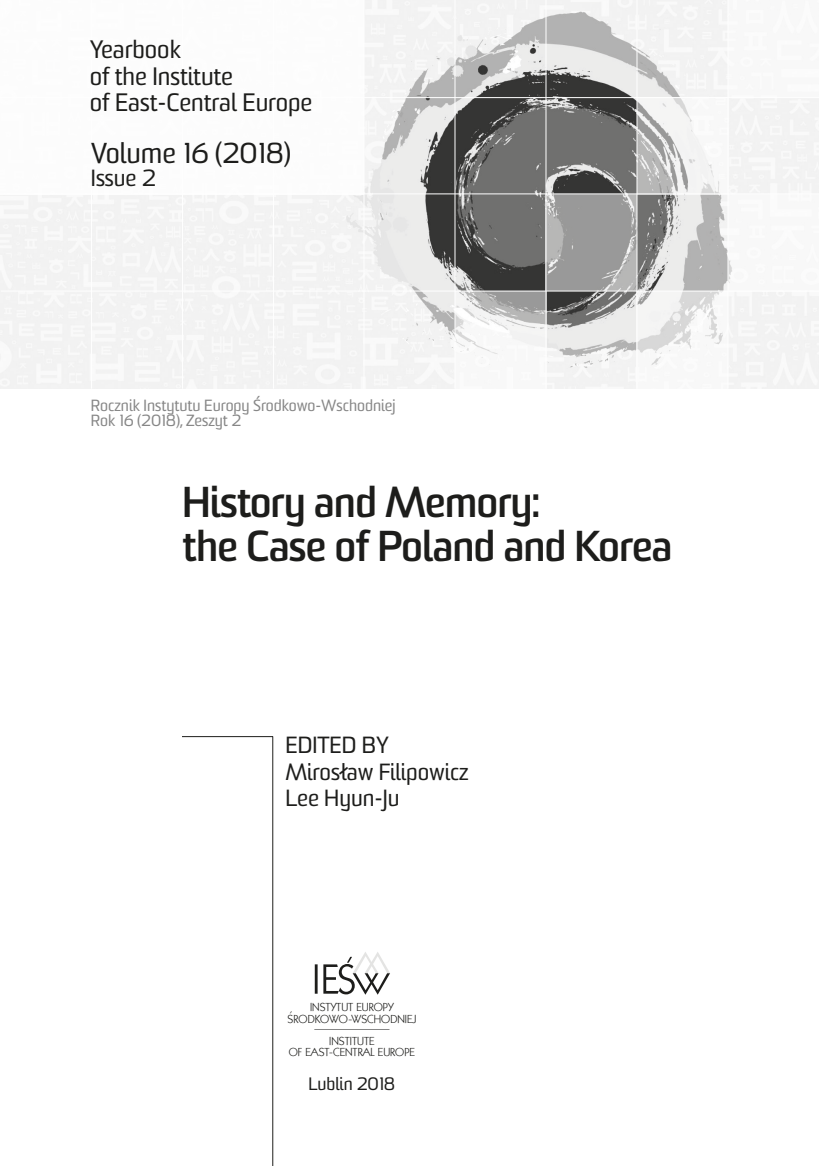
<style>
.page{position:relative;width:819px;height:1166px;background:#fff}
.page>*{position:absolute;margin:0;border:0;box-sizing:border-box;transform-origin:0 0}
.t1{font:700 42px "Sommet";letter-spacing:-.01em;color:#1d1d1b}
.t2{font:28px "Sommet";color:#1d1d1b}
.t3{font:24.5px "Sommet";color:#1d1d1b}
._2_tekst_1_akapit{font:22.75px "Sommet";color:#1d1d1b}
._2_tekst_1_akapit-2{font:17.5px "Sommet";color:#1d1d1b}
.t4{font:15.75px "Sommet";color:#878787}
.t5{font:11.72px "Kabel IT Cby BT";color:#1d1d1b}
</style>
<div class="page">
<img style="left:1px;top:0;width:818px;height:389px">
<hr style="left:273px;top:0;width:1px;height:389px;background:#fff">
<hr style="left:182px;top:0;width:1px;height:389px;background:#fff">
<hr style="left:91px;top:0;width:1px;height:389px;background:#fff">
<svg style="left:637px;top:98px;width:90px;height:95px;fill:#f4f4f4"></svg>
<div style="left:728px;top:0;width:91px;height:97px;background:#f8f8f8"></div>
<svg style="left:455px;top:292px;width:90px;height:97px"></svg>
<svg style="left:637px;top:292px;width:90px;height:97px"></svg>
<div style="left:728px;top:194px;width:91px;height:97px;background:#f8f8f8"></div>
<svg style="left:546px;top:194px;width:90px;height:97px;fill:#999"></svg>
<hr style="left:636px;top:0;width:1px;height:389px;background:#fff">
<hr style="left:545px;top:0;width:1px;height:389px;background:#fff">
<hr style="left:0;top:193px;width:819px;height:1px;background:#fff">
<hr style="left:1px;top:291px;width:818px;height:1px;background:#fff">
<hr style="left:0;top:97px;width:819px;height:1px;background:#fff">
<hr style="left:454px;top:0;width:1px;height:389px;background:#fff">
<hr style="left:363px;top:0;width:1px;height:389px;background:#fff">
<hr style="left:727px;top:0;width:1px;height:389px;background:#fff">
<div style="left:0;top:0;width:364px;height:194px;background:#fff"></div>
<hr style="left:272px;top:736px;width:1px;height:430px;background:#1d1d1b">
<hr style="left:182px;top:736px;width:91px;height:1px;background:#1d1d1b">
<hr style="left:315px;top:964px;width:2px;height:30px;background:#1d1d1b">
<svg style="left:323px;top:952px;width:67px;height:43px"></svg>
<hr style="left:314px;top:1029px;width:75px;height:1px;background:#878787">
<p class="t3" style="left:90px;top:35px;width:93px">Yearbook</p>
<p class="t3" style="left:90px;top:61px;width:145px">of the Institute</p>
<p class="t3" style="left:90px;top:87px;width:224px">of East-Central Europe</p>
<p class="t2" style="left:91px;top:136px;width:201px">Volume 16 (2018)</p>
<p class="_2_tekst_1_akapit" style="left:91px;top:164px;width:66px">Issue 2</p>
<p class="t4" style="left:91px;top:395px;width:306px">Rocznik Instytutu Europy Środkowo-Wschodniej</p>
<p class="t4" style="left:91px;top:411px;width:152px">Rok 16 (2018), Zeszyt 2</p>
<p class="t1" style="left:182px;top:476px;width:358px">History and Memory:</p>
<p class="t1" style="left:182px;top:520px;width:491px">the Case of Poland and Korea</p>
<p class="_2_tekst_1_akapit" style="left:285px;top:731px;width:105px">EDITED BY</p>
<p class="_2_tekst_1_akapit" style="left:285px;top:758px;width:185px">Mirosław Filipowicz</p>
<p class="_2_tekst_1_akapit" style="left:285px;top:784px;width:116px">Lee Hyun-Ju</p>
<p class="t5" style="left:310px;top:1000px;width:85px">INSTYTUT EUROPY</p>
<p class="t5" style="left:287px;top:1011px;width:131px">S´RODKOWO-WSCHODNIEJ</p>
<p class="t5" style="left:329px;top:1033px;width:47px">INSTITUTE</p>
<p class="t5" style="left:289px;top:1044px;width:128px">OF EAST-CENTRAL EUROPE</p>
<p class="_2_tekst_1_akapit-2" style="left:308px;top:1073px;width:88px">Lublin 2018</p>
</div>
